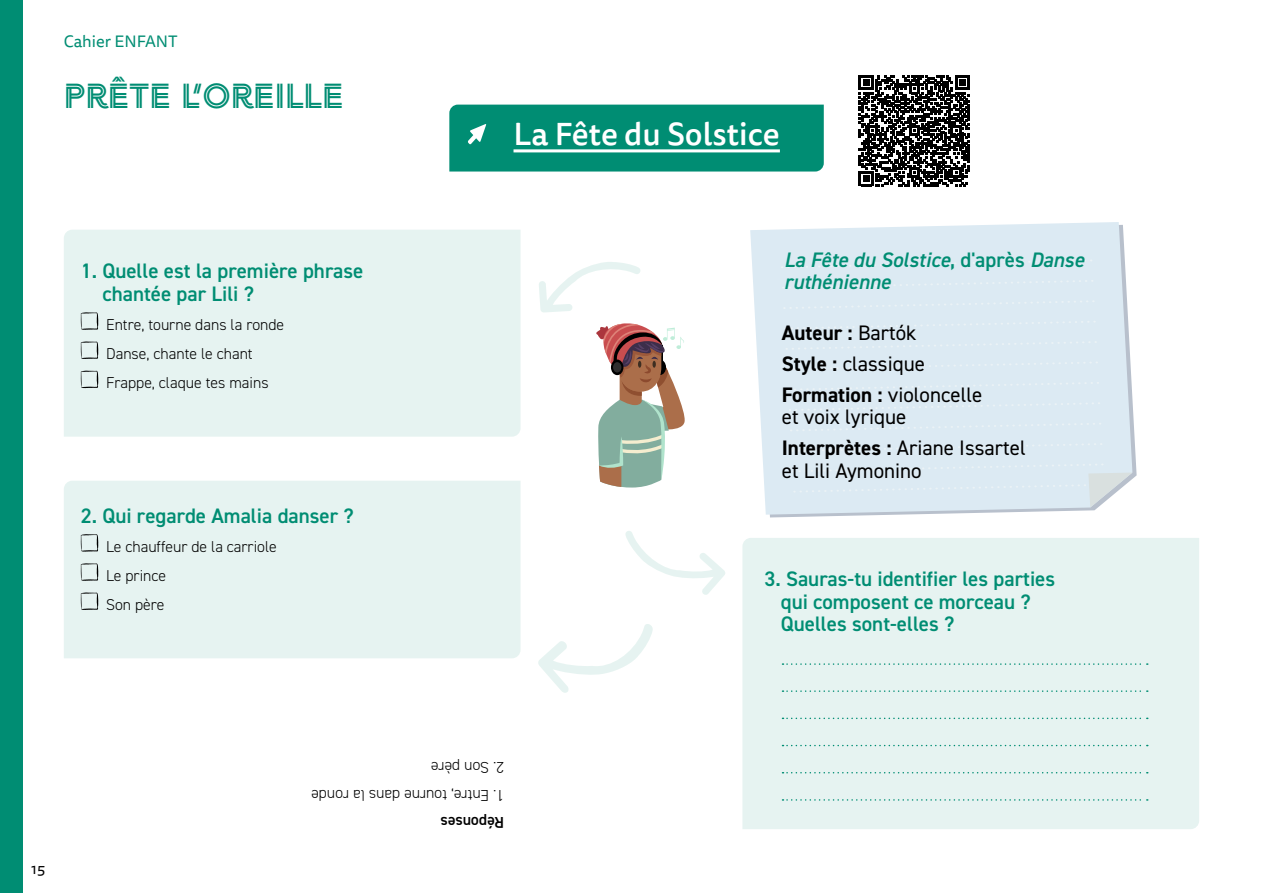
<style>
.page{position:relative;width:1263px;height:893px;background:#fff}
.page>*{position:absolute;margin:0;border:0;box-sizing:border-box;transform-origin:0 0}
.t1{font:34.5px "Arya Double";color:#008d73}
.t2{font:500 31.5px "Tisa Sans Pro";color:#fff}
.t3{font:600 21px/22.5px "DIN2014";color:#008d73}
.t4{font:21px/31px "DIN2014";color:#000}
.t5{font:italic 600 21px/22.5px "DIN2014";color:#008d73}
.t6{font:16.5px "Tisa Sans Pro";color:#008d73}
.t7{font:300 15.75px/29.1px "DIN2014";color:#000}
.t8{font:600 15.75px "DIN2014";color:#000}
.t9{font:15px "Tisa Sans Pro";color:#000}
.s1{font-style:normal}
.s2{font-weight:700}
</style>
<div class="page">
<div style="left:64px;top:230px;width:457px;height:207px;background:#e6f3f1"></div>
<div style="left:64px;top:481px;width:457px;height:177px;background:#e6f3f1"></div>
<div style="left:742px;top:538px;width:457px;height:291px;background:#e6f3f1"></div>
<svg style="left:81px;top:312px;width:17px;height:18px"></svg>
<svg style="left:81px;top:341px;width:17px;height:18px"></svg>
<svg style="left:81px;top:371px;width:17px;height:17px"></svg>
<svg style="left:81px;top:534px;width:17px;height:18px"></svg>
<svg style="left:81px;top:563px;width:17px;height:18px"></svg>
<svg style="left:81px;top:592px;width:17px;height:18px"></svg>
<div style="left:0;top:0;width:22px;height:893px;background:#008d73"></div>
<svg style="left:539px;top:262px;width:146px;height:226px"></svg>
<svg style="left:449px;top:105px;width:375px;height:67px;background:#0c927a"></svg>
<svg style="left:859px;top:75px;width:111px;height:111px"></svg>
<svg style="left:750px;top:222px;width:387px;height:296px;background:#deebf3"></svg>
<div style="left:781px;top:259px;width:311px;height:9px;background:#dceaf3"></div>
<div style="left:782px;top:280px;width:311px;height:9px;background:#dceaf3"></div>
<div style="left:783px;top:300px;width:312px;height:9px;background:#dceaf3"></div>
<div style="left:784px;top:321px;width:312px;height:8px;background:#dceaf3"></div>
<div style="left:785px;top:341px;width:312px;height:9px;background:#dceaf3"></div>
<div style="left:786px;top:361px;width:312px;height:9px;background:#dceaf3"></div>
<div style="left:788px;top:382px;width:311px;height:9px;background:#dceaf3"></div>
<div style="left:789px;top:402px;width:311px;height:9px;background:#dceaf3"></div>
<div style="left:790px;top:423px;width:311px;height:8px;background:#dceaf3"></div>
<div style="left:791px;top:443px;width:311px;height:9px;background:#dceaf3"></div>
<svg style="left:792px;top:463px;width:340px;height:46px;background:#dce9f1"></svg>
<svg style="left:782px;top:663px;width:366px;height:2px"></svg>
<svg style="left:782px;top:690px;width:366px;height:2px"></svg>
<svg style="left:782px;top:745px;width:366px;height:1px"></svg>
<svg style="left:782px;top:718px;width:366px;height:1px"></svg>
<svg style="left:782px;top:772px;width:366px;height:1px"></svg>
<svg style="left:782px;top:799px;width:366px;height:2px"></svg>
<svg style="left:625px;top:531px;width:100px;height:64px"></svg>
<svg style="left:538px;top:624px;width:115px;height:69px"></svg>
<p class="t6" style="left:64px;top:31px;width:116px">Cahier ENFANT</p>
<h1 class="t1" style="left:64px;top:75px;width:282px">PRÊTE L’OREILLE</h1>
<p class="t3" style="left:102px;top:259px;width:263px;text-indent:-22px">1. Quelle est la première phrase chantée par Lili ?</p>
<p class="t7" style="left:106px;top:310px;width:180px">Entre, tourne dans la ronde<br>Danse, chante le chant<br>Frappe, claque tes mains</p>
<p class="t3" style="left:81px;top:504px;width:274px">2. Qui regarde Amalia danser ?</p>
<p class="t7" style="left:106px;top:532px;width:172px">Le chauffeur de la carriole<br>Le prince<br>Son père</p>
<h2 class="t2" style="left:513px;top:112px;width:268px">La Fête du Solstice</h2>
<p class="t5" style="left:784px;top:248px;width:301px">La Fête du Solstice<span class="s1">, d'après</span> Danse ruthénienne</p>
<p class="t4" style="left:782px;top:317px;width:202px"><span class="s2">Auteur :</span> Bartók<br><span class="s2">Style :</span> classique<br><span class="s2">Formation :</span> violoncelle</p>
<p class="t4" style="left:782px;top:401px;width:246px">et voix lyrique<br><span class="s2">Interprètes :</span> Ariane Issartel</p>
<p class="t4" style="left:782px;top:455px;width:141px">et Lili Aymonino</p>
<p class="t3" style="left:781px;top:567px;width:276px;text-indent:-16px">3. Sauras-tu identifier les parties qui composent ce morceau ?<br>Quelles sont-elles ?</p>
<p class="t9" style="left:31px;top:859px;width:15px">15</p>
<p class="t7" style="left:504px;top:782px;width:75px;rotate:-180deg">2. Son père</p>
<p class="t7" style="left:504px;top:809px;width:195px;rotate:-180deg">1. Entre, tourne dans la ronde</p>
<p class="t8" style="left:504px;top:833px;width:65px;rotate:-180deg">Réponses</p>
</div>
